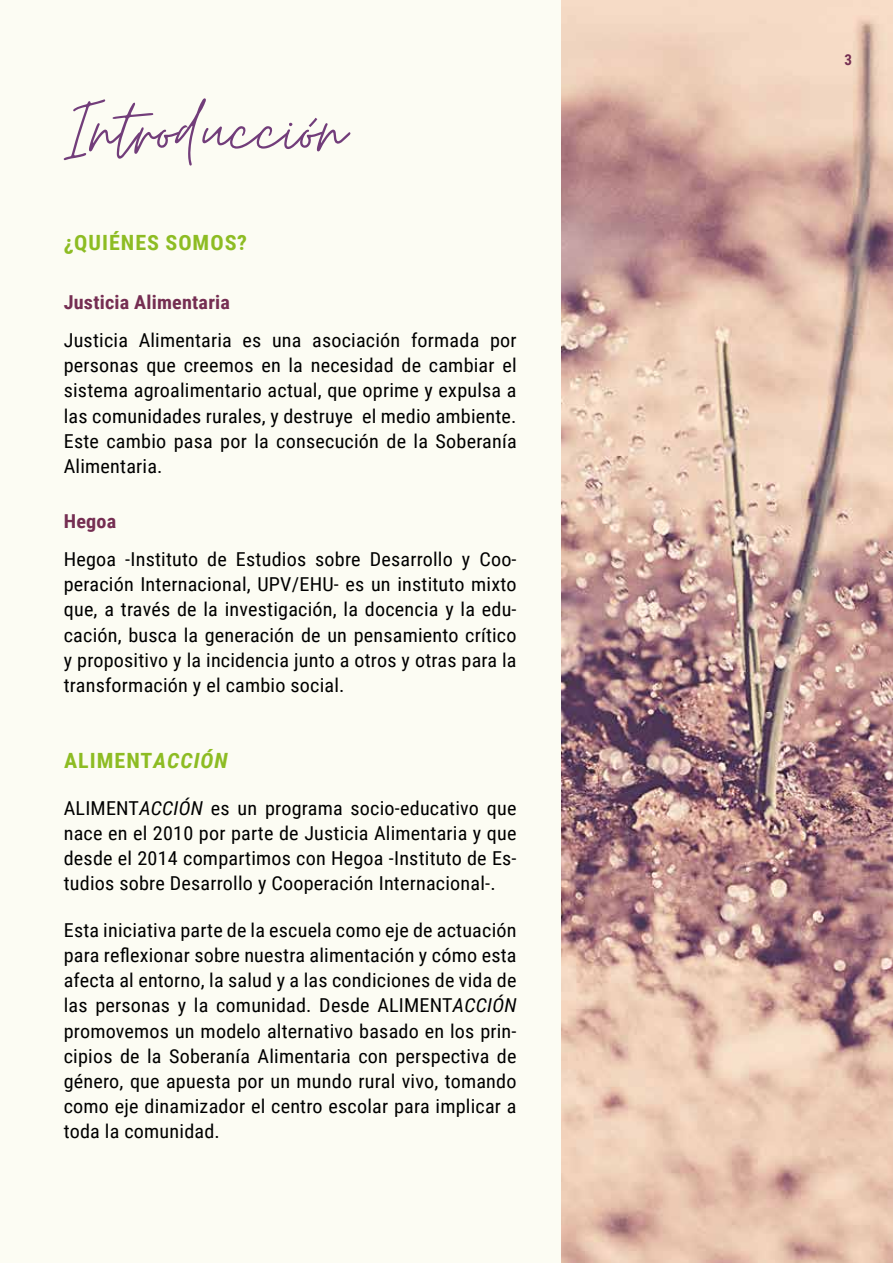
<style>
.page{position:relative;width:893px;height:1263px;background:#fff}
.page>*{position:absolute;margin:0;border:0;box-sizing:border-box;transform-origin:0 0}
.t1{font:90px "Moon Time";color:#723d7a}
.t2{font:700 21px "Roboto Condensed";letter-spacing:.045em;color:#8dbc23;scale:1.05 1}
.t3{font:19.2px/25.2px "Roboto Condensed";letter-spacing:.01em;color:#000;text-align:justify;scale:1.05 1}
.t4{font:700 19.2px "Roboto Condensed";letter-spacing:.01em;color:#752e52;scale:1.05 1}
.t5{font:700 15px "Roboto Condensed";color:#752e52}
.s1{font-style:italic}
</style>
<div class="page">
<div style="left:0;top:0;width:665px;height:1263px;background:#fcfcf3"></div>
<img style="left:561px;top:0;width:332px;height:1263px">
<svg style="left:308px;top:117px;width:10px;height:10px"></svg>
<h1 class="t1" style="left:64px;top:89px;width:284px">Introduccion</h1>
<p class="t2" style="left:64px;top:228px;width:176px">¿QUIÉNES SOMOS?</p>
<p class="t4" style="left:64px;top:289px;width:160px">Justicia Alimentaria</p>
<p class="t3" style="left:64px;top:327px;width:433px">Justicia Alimentaria es una asociación formada por personas que creemos en la necesidad de cambiar el sistema agroalimentario actual, que oprime y expulsa a las comunidades rurales, y destruye el medio ambiente.<br>Este cambio pasa por la consecución de la Soberanía Alimentaria.</p>
<p class="t4" style="left:64px;top:508px;width:52px">Hegoa</p>
<p class="t3" style="left:64px;top:546px;width:433px">Hegoa -Instituto de Estudios sobre Desarrollo y Coo&shy;peración Internacional, UPV/EHU- es un instituto mixto que, a través de la investigación, la docencia y la edu&shy;cación, busca la generación de un pensamiento crítico y propositivo y la incidencia junto a otros y otras para la transformación y el cambio social.</p>
<p class="t2" style="left:64px;top:746px;width:157px">ALIMENT<span class="s1">ACCIÓN</span></p>
<p class="t3" style="left:64px;top:794px;width:433px">ALIMENT<span class="s1">ACCIÓN</span> es un programa socio-educativo que nace en el 2010 por parte de Justicia Alimentaria y que desde el 2014 compartimos con Hegoa -Instituto de Es&shy;tudios sobre Desarrollo y Cooperación Internacional-.</p>
<p class="t3" style="left:64px;top:916px;width:433px">Esta iniciativa parte de la escuela como eje de actuación para reflexionar sobre nuestra alimentación y cómo esta afecta al entorno, la salud y a las condiciones de vida de las personas y la comunidad. Desde ALIMENT<span class="s1">ACCIÓN </span>promovemos un modelo alternativo basado en los prin&shy;cipios de la Soberanía Alimentaria con perspectiva de género, que apuesta por un mundo rural vivo, tomando como eje dinamizador el centro escolar para implicar a toda la comunidad.</p>
<p class="t5" style="left:844px;top:49px;width:9px">3</p>
</div>
